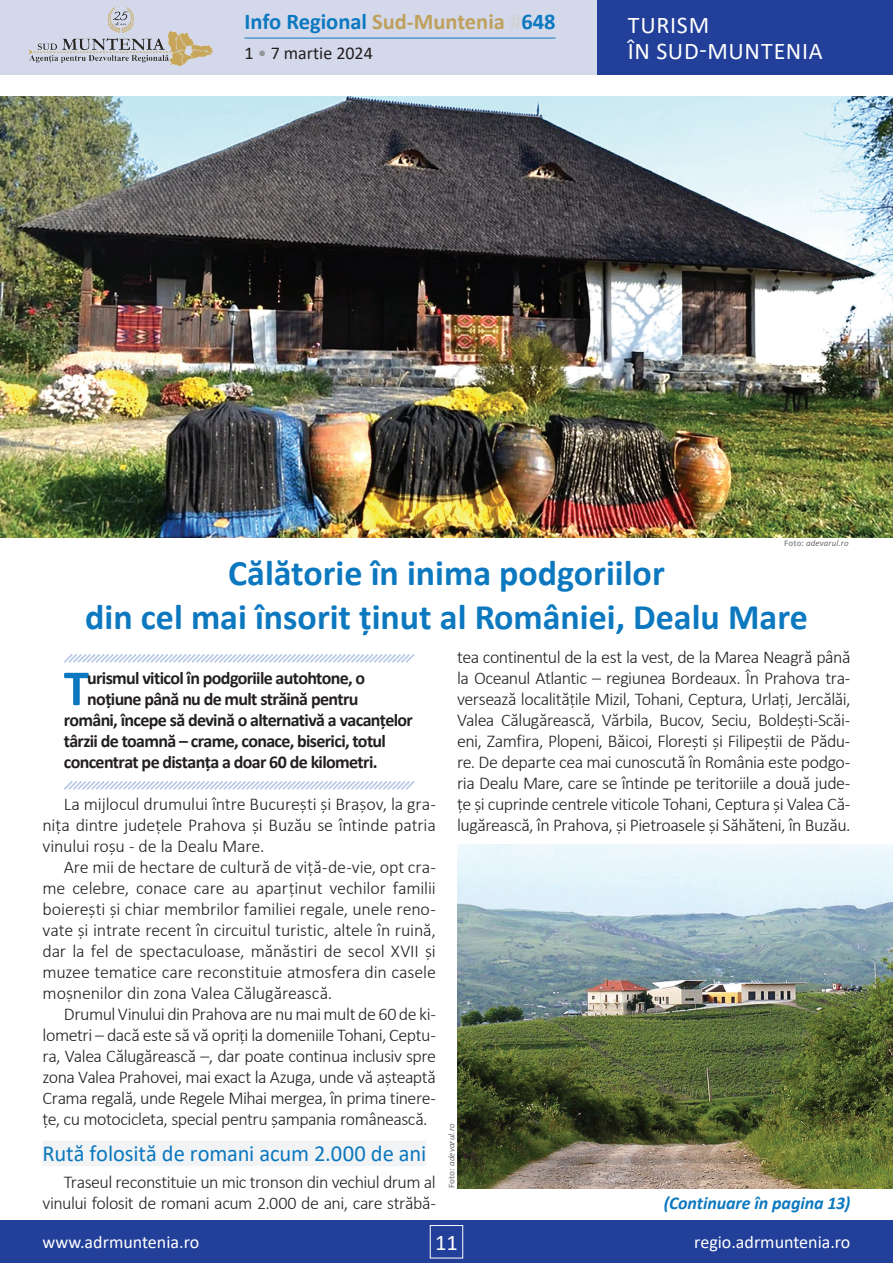
<style>
.page{position:relative;width:893px;height:1263px;background:#fff}
.page>*{position:absolute;margin:0;border:0;box-sizing:border-box;transform-origin:0 0}
.t1{font:700 51.15px "Calibri";color:#0c78bf}
.t2{font:700 36px/43.2px "Calibri";color:#0c78bf;text-align:center}
.t3{font:24px/25.5px "Calibri";letter-spacing:.03em;color:#fff}
.t4{font:22.95px "Calibri";letter-spacing:-.005em;color:#0c78bf}
.t5{font:700 22.5px "Calibri";color:#0c78bf}
.t6{font:22.5px "Calibri";color:#fff}
.t7{font:300 18px/21px "Calibri";letter-spacing:-.025em;color:#231f20;text-align:justify}
.t8{font:700 18px "Calibri";letter-spacing:-.035em;color:#231f20}
.t9{font:18px "Calibri";color:#fff}
.t10{font:italic 700 18px "Calibri";letter-spacing:-.005em;color:#0c78bf}
.t11{font:18px "Calibri";color:#231f20}
.t12{font:italic 300 9px "Calibri";letter-spacing:.015em;color:#3e3e3f}
.s1{color:#bfa05c}
.s2{color:#d1d2d4}
.s3{color:#939598}
.s4{font-weight:700;font-style:normal;color:#939598}
</style>
<div class="page">
<div style="left:0;top:1220px;width:893px;height:43px;background:#223f99"></div>
<div style="left:430px;top:1225px;width:33px;height:33px;border:1px solid #fff"></div>
<div style="left:0;top:0;width:893px;height:75px;background:#d3d9eb"></div>
<div style="left:597px;top:0;width:296px;height:75px;background:#223f99"></div>
<hr style="left:244px;top:38px;width:311px;height:1px;background:#0c78bf">
<img style="left:28px;top:7px;width:185px;height:59px">
<svg style="left:64px;top:654px;width:351px;height:9px"></svg>
<svg style="left:64px;top:781px;width:351px;height:9px"></svg>
<div style="left:43px;top:1141px;width:383px;height:25px;background:#f2f3f4"></div>
<img style="left:457px;top:845px;width:436px;height:343px">
<img style="left:0;top:96px;width:893px;height:441px">
<p class="t5" style="left:244px;top:6px;width:313px">Info Regional <span class="s1">Sud-Muntenia</span> <span class="s2">#</span>648</p>
<p class="t11" style="left:244px;top:41px;width:130px">1 <span class="s3">•</span> 7 martie 2024</p>
<h3 class="t3" style="left:628px;top:12px;width:197px">TURISM<br>ÎN SUD-MUNTENIA</h3>
<p class="t12" style="left:784px;top:537px;width:66px"><span class="s4">Foto:</span> adevarul.ro</p>
<h2 class="t2" style="left:85px;top:551px;width:724px">Călătorie în inima podgoriilor<br>din cel mai însorit ţinut al României, Dealu Mare</h2>
<h1 class="t1" style="left:64px;top:652px;width:27px">T</h1>
<p class="t8" style="left:87px;top:665px;width:279px">urismul viticol în podgoriile autohtone, o</p>
<p class="t8" style="left:87px;top:686px;width:273px">noţiune până nu de mult străină pentru</p>
<p class="t8" style="left:64px;top:707px;width:351px">români, începe să devină o alternativă a vacanţelor</p>
<p class="t8" style="left:64px;top:728px;width:324px">târzii de toamnă – crame, conace, biserici, totul</p>
<p class="t8" style="left:64px;top:749px;width:315px">concentrat pe distanţa a doar 60 de kilometri.</p>
<p class="t7" style="left:43px;top:793px;width:395px;text-indent:21px">La mijlocul drumului între Bucureşti şi Braşov, la gra&shy;niţa dintre judeţele Prahova şi Buzău se întinde patria vinului roşu - de la Dealu Mare.</p>
<p class="t7" style="left:43px;top:856px;width:395px;text-indent:21px">Are mii de hectare de cultură de viţă-de-vie, opt cra&shy;me celebre, conace care au aparţinut vechilor familii boiereşti şi chiar membrilor familiei regale, unele reno&shy;vate şi intrate recent în circuitul turistic, altele în ruină, dar la fel de spectaculoase, mănăstiri de secol XVII şi muzee tematice care reconstituie atmosfera din casele moşnenilor din zona Valea Călugărească.</p>
<p class="t7" style="left:43px;top:1003px;width:395px;text-indent:21px">Drumul Vinului din Prahova are nu mai mult de 60 de ki&shy;lometri – dacă este să vă opriţi la domeniile Tohani, Ceptu&shy;ra, Valea Călugărească –, dar poate continua inclusiv spre zona Valea Prahovei, mai exact la Azuga, unde vă aşteaptă Crama regală, unde Regele Mihai mergea, în prima tinere&shy;ţe, cu motocicleta, special pentru şampania românească.</p>
<p class="t4" style="left:43px;top:1137px;width:385px">Rută folosită de romani acum 2.000 de ani</p>
<p class="t7" style="left:43px;top:1171px;width:395px;text-align:right">Traseul reconstituie un mic tronson din vechiul drum al vinului folosit de romani acum 2.000 de ani, care străbă-</p>
<p class="t7" style="left:457px;top:646px;width:395px">tea continentul de la est la vest, de la Marea Neagră până la Oceanul Atlantic – regiunea Bordeaux. În Prahova tra&shy;versează localităţile Mizil, Tohani, Ceptura, Urlaţi, Jercălăi, Valea Călugărească, Vărbila, Bucov, Seciu, Boldeşti-Scăi&shy;eni, Zamfira, Plopeni, Băicoi, Floreşti şi Filipeştii de Pădu&shy;re. De departe cea mai cunoscută în România este podgo&shy;ria Dealu Mare, care se întinde pe teritoriile a două jude&shy;ţe şi cuprinde centrele viticole Tohani, Ceptura şi Valea Că&shy;lugărească, în Prahova, şi Pietroasele şi Săhăteni, în Buzău.</p>
<p class="t12" style="left:446px;top:1188px;width:66px;rotate:-90deg"><span class="s4">Foto:</span> adevarul.ro</p>
<p class="t10" style="left:664px;top:1190px;width:188px">(Continuare în pagina 13)</p>
<p class="t9" style="left:43px;top:1230px;width:158px">www.adrmuntenia.ro</p>
<p class="t6" style="left:435px;top:1226px;width:24px">11</p>
<p class="t9" style="left:694px;top:1230px;width:158px">regio.adrmuntenia.ro</p>
</div>
